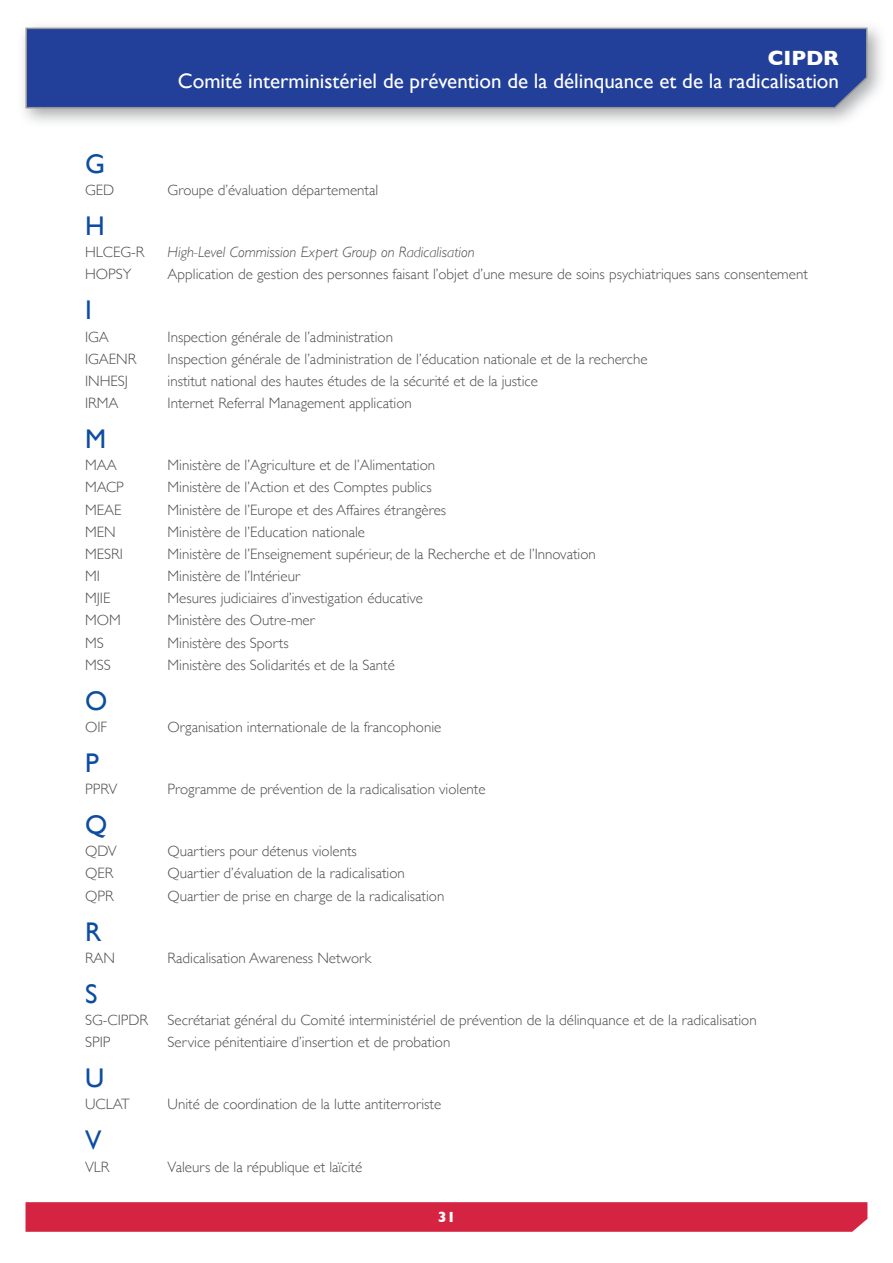
<style>
.page{position:relative;width:893px;height:1263px;background:#fff}
.page>*{position:absolute;margin:0;border:0;box-sizing:border-box;transform-origin:0 0}
.t1{font:27px "Gill Sans";color:#0d4da1}
.t2{font:21px "Gill Sans";color:#fff}
.t3{font:700 21px "Gill Sans";color:#fff}
.t4{font:300 15px "Gill Sans";color:#4b4c4d}
.t5{font:italic 300 15px "Gill Sans";color:#4b4c4d}
.t6{font:700 15px "Gill Sans";color:#fff}
</style>
<div class="page">
<svg style="left:26px;top:1202px;width:841px;height:30px;background:#d52744"></svg>
<div style="left:17px;top:19px;width:871px;height:109px;background:#939598;opacity:.8"></div>
<svg style="left:25px;top:27px;width:843px;height:82px;background:#2a459a"></svg>
<h2 class="t3" style="left:768px;top:41px;width:73px">CIPDR</h2>
<h2 class="t2" style="left:178px;top:68px;width:663px">Comité interministériel de prévention de la délinquance et de la radicalisation</h2>
<h1 class="t1" style="left:85px;top:148px;width:21px">G</h1>
<p class="t4" style="left:85px;top:178px;width:31px">GED</p>
<p class="t4" style="left:168px;top:178px;width:212px">Groupe d’évaluation départemental</p>
<h1 class="t1" style="left:85px;top:210px;width:21px">H</h1>
<p class="t4" style="left:85px;top:240px;width:61px">HLCEG-R</p>
<p class="t5" style="left:168px;top:244px;width:309px">High-Level Commission Expert Group on Radicalisation</p>
<p class="t4" style="left:85px;top:263px;width:48px">HOPSY</p>
<p class="t4" style="left:168px;top:263px;width:642px">Application de gestion des personnes faisant l’objet d’une mesure de soins psychiatriques sans consentement</p>
<h1 class="t1" style="left:85px;top:294px;width:8px">I</h1>
<p class="t4" style="left:85px;top:325px;width:25px">IGA</p>
<p class="t4" style="left:168px;top:325px;width:227px">Inspection générale de l’administration</p>
<p class="t4" style="left:85px;top:347px;width:53px">IGAENR</p>
<p class="t4" style="left:168px;top:347px;width:482px">Inspection générale de l’administration de l’éducation nationale et de la recherche</p>
<p class="t4" style="left:85px;top:369px;width:44px">INHESJ</p>
<p class="t4" style="left:168px;top:369px;width:372px">institut national des hautes études de la sécurité et de la justice</p>
<p class="t4" style="left:85px;top:391px;width:35px">IRMA</p>
<p class="t4" style="left:168px;top:391px;width:246px">Internet Referral Management application</p>
<h1 class="t1" style="left:85px;top:423px;width:23px">M</h1>
<p class="t4" style="left:85px;top:453px;width:33px">MAA</p>
<p class="t4" style="left:168px;top:453px;width:269px">Ministère de l’Agriculture et de l’Alimentation</p>
<p class="t4" style="left:85px;top:476px;width:40px">MACP</p>
<p class="t4" style="left:168px;top:476px;width:266px">Ministère de l’Action et des Comptes publics</p>
<p class="t4" style="left:85px;top:498px;width:38px">MEAE</p>
<p class="t4" style="left:168px;top:498px;width:280px">Ministère de l’Europe et des Affaires étrangères</p>
<p class="t4" style="left:85px;top:520px;width:32px">MEN</p>
<p class="t4" style="left:168px;top:520px;width:199px">Ministère de l’Education nationale</p>
<p class="t4" style="left:85px;top:542px;width:39px">MESRI</p>
<p class="t4" style="left:168px;top:542px;width:430px">Ministère de l’Enseignement supérieur, de la Recherche et de l’Innovation</p>
<p class="t4" style="left:85px;top:564px;width:16px">MI</p>
<p class="t4" style="left:168px;top:564px;width:134px">Ministère de l’Intérieur</p>
<p class="t4" style="left:85px;top:586px;width:27px">MJIE</p>
<p class="t4" style="left:168px;top:586px;width:257px">Mesures judiciaires d’investigation éducative</p>
<p class="t4" style="left:85px;top:609px;width:37px">MOM</p>
<p class="t4" style="left:168px;top:609px;width:149px">Ministère des Outre-mer</p>
<p class="t4" style="left:85px;top:631px;width:20px">MS</p>
<p class="t4" style="left:168px;top:631px;width:123px">Ministère des Sports</p>
<p class="t4" style="left:85px;top:653px;width:27px">MSS</p>
<p class="t4" style="left:168px;top:653px;width:229px">Ministère des Solidarités et de la Santé</p>
<h1 class="t1" style="left:85px;top:685px;width:24px">O</h1>
<p class="t4" style="left:85px;top:715px;width:24px">OIF</p>
<p class="t4" style="left:168px;top:715px;width:275px">Organisation internationale de la francophonie</p>
<h1 class="t1" style="left:85px;top:747px;width:15px">P</h1>
<p class="t4" style="left:85px;top:777px;width:34px">PPRV</p>
<p class="t4" style="left:168px;top:777px;width:320px">Programme de prévention de la radicalisation violente</p>
<h1 class="t1" style="left:85px;top:809px;width:24px">Q</h1>
<p class="t4" style="left:85px;top:839px;width:33px">QDV</p>
<p class="t4" style="left:168px;top:839px;width:191px">Quartiers pour détenus violents</p>
<p class="t4" style="left:85px;top:862px;width:30px">QER</p>
<p class="t4" style="left:168px;top:862px;width:239px">Quartier d’évaluation de la radicalisation</p>
<p class="t4" style="left:85px;top:884px;width:30px">QPR</p>
<p class="t4" style="left:168px;top:884px;width:278px">Quartier de prise en charge de la radicalisation</p>
<h1 class="t1" style="left:85px;top:916px;width:18px">R</h1>
<p class="t4" style="left:85px;top:946px;width:32px">RAN</p>
<p class="t4" style="left:168px;top:946px;width:205px">Radicalisation Awareness Network</p>
<h1 class="t1" style="left:85px;top:978px;width:14px">S</h1>
<p class="t4" style="left:85px;top:1008px;width:65px">SG-CIPDR</p>
<p class="t4" style="left:168px;top:1008px;width:591px">Secrétariat général du Comité interministériel de prévention de la délinquance et de la radicalisation</p>
<p class="t4" style="left:85px;top:1030px;width:27px">SPIP</p>
<p class="t4" style="left:168px;top:1030px;width:284px">Service pénitentiaire d’insertion et de probation</p>
<h1 class="t1" style="left:85px;top:1062px;width:21px">U</h1>
<p class="t4" style="left:85px;top:1092px;width:46px">UCLAT</p>
<p class="t4" style="left:168px;top:1092px;width:275px">Unité de coordination de la lutte antiterroriste</p>
<h1 class="t1" style="left:85px;top:1124px;width:18px">V</h1>
<p class="t4" style="left:85px;top:1155px;width:26px">VLR</p>
<p class="t4" style="left:168px;top:1155px;width:196px">Valeurs de la république et laïcité</p>
<p class="t6" style="left:438px;top:1205px;width:19px">31</p>
</div>
